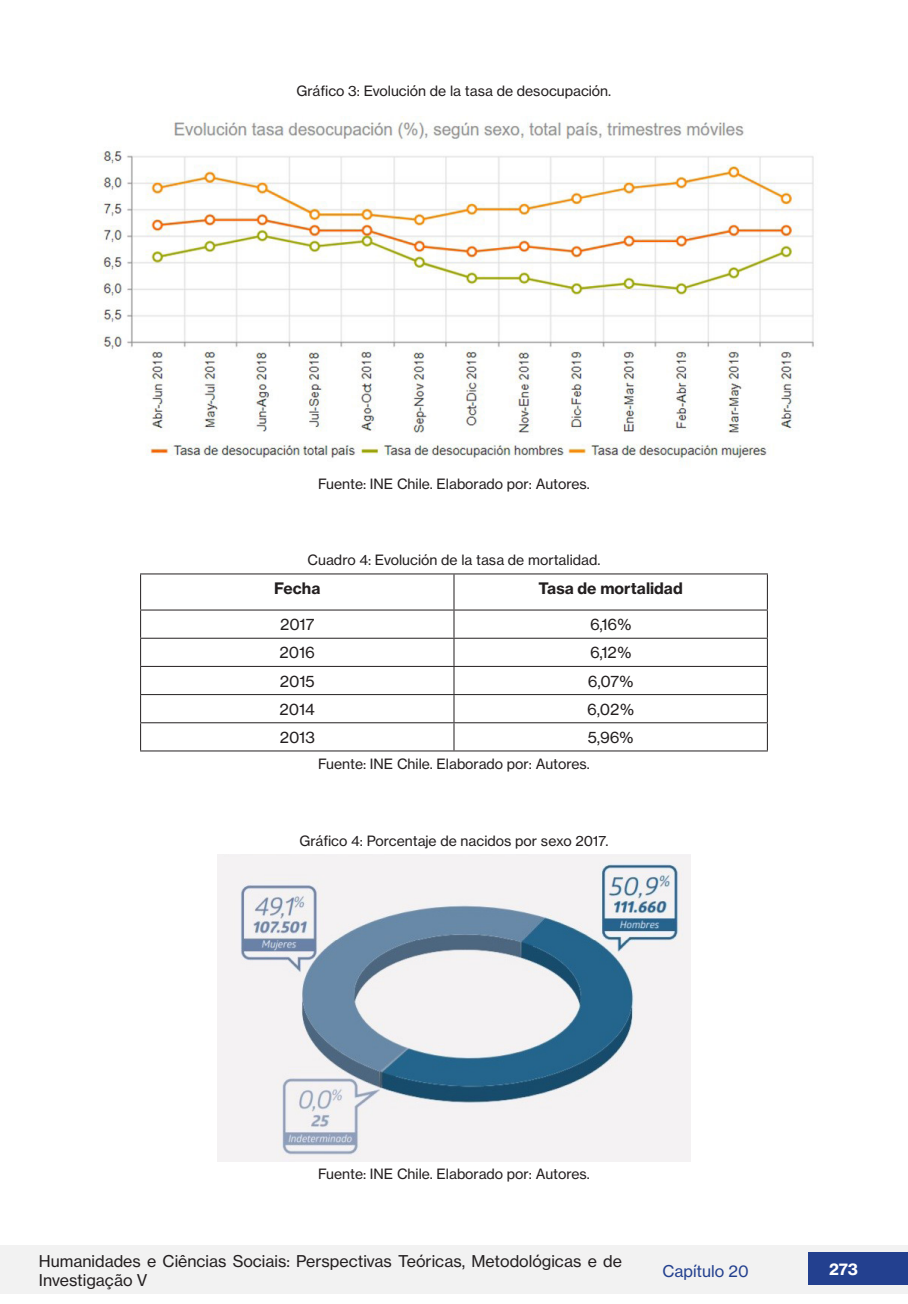
<style>
.page{position:relative;width:908px;height:1304px;background:#fff}
.page>*{position:absolute;margin:0;border:0;box-sizing:border-box;transform-origin:0 0}
.t1{font:16px/19px "N Haas Grotesk TX Pro 55 Rg";color:#231f20}
.t2{font:16px "N Haas Grotesk TX Pro 55 Rg";color:#23408f}
.t3{font:16px "N Haas Grotesk TX Pro 75 Bd";color:#fff}
.t4{font:15.6px "N Haas Grotesk TX Pro 55 Rg";color:#231f20}
.t5{font:15.6px "N Haas Grotesk TX Pro 75 Bd";color:#231f20}
.LEGENDAS_DE_TABELAS_E_IMAGENS{font:14px "N Haas Grotesk TX Pro 55 Rg";color:#231f20}
</style>
<div class="page">
<div style="left:0;top:1245px;width:907px;height:49px;background:#f2f2f2"></div>
<div style="left:808px;top:1252px;width:99px;height:33px;background:#23408f"></div>
<hr style="left:140px;top:573px;width:314px;height:1px;background:#231f20">
<hr style="left:140px;top:574px;width:1px;height:36px;background:#231f20">
<hr style="left:454px;top:573px;width:313px;height:1px;background:#231f20">
<hr style="left:453px;top:574px;width:1px;height:36px;background:#231f20">
<hr style="left:766px;top:574px;width:1px;height:36px;background:#231f20">
<hr style="left:140px;top:610px;width:314px;height:1px;background:#231f20">
<hr style="left:454px;top:610px;width:313px;height:1px;background:#231f20">
<hr style="left:140px;top:638px;width:314px;height:1px;background:#231f20">
<hr style="left:454px;top:638px;width:313px;height:1px;background:#231f20">
<hr style="left:140px;top:666px;width:314px;height:1px;background:#231f20">
<hr style="left:454px;top:666px;width:313px;height:1px;background:#231f20">
<hr style="left:140px;top:694px;width:314px;height:1px;background:#231f20">
<hr style="left:454px;top:694px;width:313px;height:1px;background:#231f20">
<hr style="left:140px;top:722px;width:314px;height:1px;background:#231f20">
<svg style="left:140px;top:611px;width:1px;height:139px"></svg>
<hr style="left:454px;top:722px;width:313px;height:1px;background:#231f20">
<svg style="left:453px;top:611px;width:1px;height:139px"></svg>
<svg style="left:766px;top:611px;width:1px;height:139px"></svg>
<hr style="left:140px;top:750px;width:314px;height:1px;background:#231f20">
<hr style="left:454px;top:750px;width:313px;height:1px;background:#231f20">
<img style="left:97px;top:116px;width:717px;height:343px">
<img style="left:217px;top:855px;width:473px;height:307px">
<p class="LEGENDAS_DE_TABELAS_E_IMAGENS" style="left:296px;top:82px;width:316px">Gráfico 3: Evolución de la tasa de desocupación.</p>
<p class="LEGENDAS_DE_TABELAS_E_IMAGENS" style="left:318px;top:475px;width:273px">Fuente: INE Chile. Elaborado por: Autores.</p>
<p class="LEGENDAS_DE_TABELAS_E_IMAGENS" style="left:307px;top:552px;width:294px">Cuadro 4: Evolución de la tasa de mortalidad.</p>
<p class="t5" style="left:274px;top:579px;width:48px">Fecha</p>
<p class="t5" style="left:538px;top:579px;width:145px">Tasa de mortalidad</p>
<p class="t4" style="left:280px;top:615px;width:36px">2017</p>
<p class="t4" style="left:589px;top:615px;width:43px">6,16%</p>
<p class="t4" style="left:279px;top:643px;width:37px">2016</p>
<p class="t4" style="left:589px;top:643px;width:43px">6,12%</p>
<p class="t4" style="left:280px;top:671px;width:36px">2015</p>
<p class="t4" style="left:587px;top:671px;width:47px">6,07%</p>
<p class="t4" style="left:279px;top:699px;width:37px">2014</p>
<p class="t4" style="left:587px;top:699px;width:48px">6,02%</p>
<p class="t4" style="left:279px;top:728px;width:37px">2013</p>
<p class="t4" style="left:587px;top:728px;width:47px">5,96%</p>
<p class="LEGENDAS_DE_TABELAS_E_IMAGENS" style="left:318px;top:755px;width:273px">Fuente: INE Chile. Elaborado por: Autores.</p>
<p class="LEGENDAS_DE_TABELAS_E_IMAGENS" style="left:299px;top:832px;width:310px">Gráfico 4: Porcentaje de nacidos por sexo 2017.</p>
<p class="LEGENDAS_DE_TABELAS_E_IMAGENS" style="left:318px;top:1165px;width:273px">Fuente: INE Chile. Elaborado por: Autores.</p>
<p class="t1" style="left:39px;top:1252px;width:584px">Humanidades e Ciências Sociais: Perspectivas Teóricas, Metodológicas e de<br>Investigação V</p>
<p class="t2" style="left:662px;top:1261px;width:88px">Capítulo 20</p>
<p class="t3" style="left:828px;top:1259px;width:30px">273</p>
</div>
